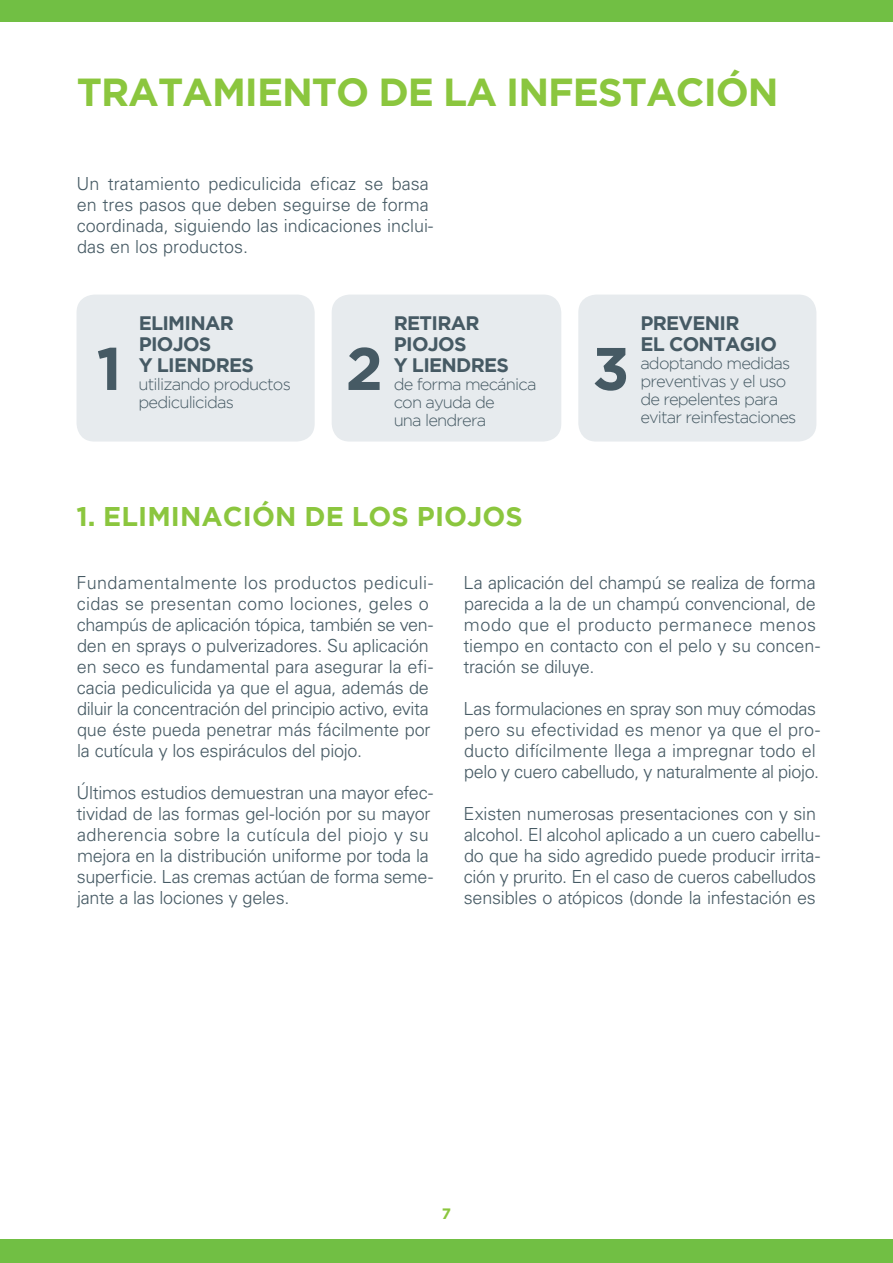
<style>
.page{position:relative;width:893px;height:1263px;background:#fff}
.page>*{position:absolute;margin:0;border:0;box-sizing:border-box;transform-origin:0 0}
.text{font:700 60px "Gotham";color:#465a64}
.titulo{font:700 39px "Gotham";letter-spacing:-.025em;color:#8bc63e}
.subtitulo{font:700 27px "Gotham";letter-spacing:.005em;color:#8bc63e}
.subtitulo_3{font:700 19.5px "Gotham";letter-spacing:-.035em;color:#465a64}
.subtitulo_2{font:300 18px/21px "Univers LT";letter-spacing:-.01em;color:#465a64}
.text-2{font:300 18px/21px "Univers LT";color:#465a64}
.subtitulo_3-2{font:300 16.5px/18px "Gotham";letter-spacing:-.05em;color:#465a64}
.t1{font:700 15px "Gotham";color:#8bc63e}
</style>
<div class="page">
<div style="left:0;top:0;width:893px;height:21px;background:#71bf44"></div>
<div style="left:0;top:1240px;width:893px;height:23px;background:#71bf44"></div>
<div style="left:77px;top:295px;width:238px;height:147px;background:#e7ebee;border-radius:18px"></div>
<div style="left:332px;top:295px;width:229px;height:147px;background:#e7ebee;border-radius:18px"></div>
<div style="left:578px;top:295px;width:238px;height:147px;background:#e7ebee;border-radius:18px"></div>
<p class="titulo" style="left:77px;top:69px;width:703px">TRATAMIENTO DE LA INFESTACIÓN</p>
<p class="text-2" style="left:76px;top:173px;width:358px">Un tratamiento pediculicida eficaz se basa en tres pasos que deben seguirse de forma coordinada, siguiendo las indicaciones inclui&shy;das en los productos.</p>
<p class="subtitulo_3" style="left:139px;top:312px;width:97px">ELIMINAR</p>
<p class="subtitulo_3" style="left:139px;top:333px;width:74px">PIOJOS</p>
<p class="subtitulo_3" style="left:139px;top:354px;width:117px">Y LIENDRES</p>
<p class="subtitulo_3-2" style="left:139px;top:375px;width:154px">utilizando productos</p>
<p class="subtitulo_3-2" style="left:139px;top:393px;width:97px">pediculicidas</p>
<p class="subtitulo_3" style="left:394px;top:312px;width:87px">RETIRAR</p>
<p class="subtitulo_3" style="left:394px;top:333px;width:74px">PIOJOS</p>
<p class="subtitulo_3" style="left:394px;top:354px;width:117px">Y LIENDRES</p>
<p class="subtitulo_3-2" style="left:394px;top:375px;width:144px">de forma mecánica con ayuda de</p>
<p class="subtitulo_3-2" style="left:394px;top:411px;width:94px">una lendrera</p>
<p class="text" style="left:96px;top:334px;width:27px">1</p>
<p class="text" style="left:346px;top:334px;width:39px">2</p>
<p class="text" style="left:592px;top:334px;width:39px">3</p>
<p class="subtitulo_3" style="left:640px;top:312px;width:101px">PREVENIR</p>
<p class="subtitulo_3" style="left:640px;top:333px;width:138px">EL CONTAGIO</p>
<p class="subtitulo_3-2" style="left:640px;top:354px;width:152px">adoptando medidas</p>
<p class="subtitulo_3-2" style="left:640px;top:372px;width:147px">preventivas y el uso</p>
<p class="subtitulo_3-2" style="left:640px;top:390px;width:139px">de repelentes para</p>
<p class="subtitulo_3-2" style="left:640px;top:408px;width:158px">evitar reinfestaciones</p>
<p class="subtitulo" style="left:77px;top:500px;width:448px">1. ELIMINACIÓN DE LOS PIOJOS</p>
<p class="subtitulo_2" style="left:77px;top:572px;width:358px">Fundamentalmente los productos pediculi&shy;cidas se presentan como lociones, geles o champús de aplicación tópica, también se ven&shy;den en sprays o pulverizadores. Su aplicación en seco es fundamental para asegurar la efi&shy;cacia pediculicida ya que el agua, además de diluir la concentración del principio activo, evita que éste pueda penetrar más fácilmente por la cutícula y los espiráculos del piojo.</p>
<p class="subtitulo_2" style="left:76px;top:782px;width:358px">Últimos estudios demuestran una mayor efec&shy;tividad de las formas gel-loción por su mayor adherencia sobre la cutícula del piojo y su mejora en la distribución uniforme por toda la superficie. Las cremas actúan de forma seme&shy;jante a las lociones y geles.</p>
<p class="subtitulo_2" style="left:463px;top:572px;width:358px">La aplicación del champú se realiza de forma parecida a la de un champú convencional, de modo que el producto permanece menos tiempo en contacto con el pelo y su concen&shy;tración se diluye.</p>
<p class="subtitulo_2" style="left:463px;top:698px;width:358px">Las formulaciones en spray son muy cómodas pero su efectividad es menor ya que el pro&shy;ducto difícilmente llega a impregnar todo el pelo y cuero cabelludo, y naturalmente al piojo.</p>
<p class="subtitulo_2" style="left:463px;top:803px;width:358px">Existen numerosas presentaciones con y sin alcohol. El alcohol aplicado a un cuero cabellu&shy;do que ha sido agredido puede producir irrita&shy;ción y prurito. En el caso de cueros cabelludos sensibles o atópicos (donde la infestación es</p>
<p class="t1" style="left:442px;top:1205px;width:11px">7</p>
</div>
